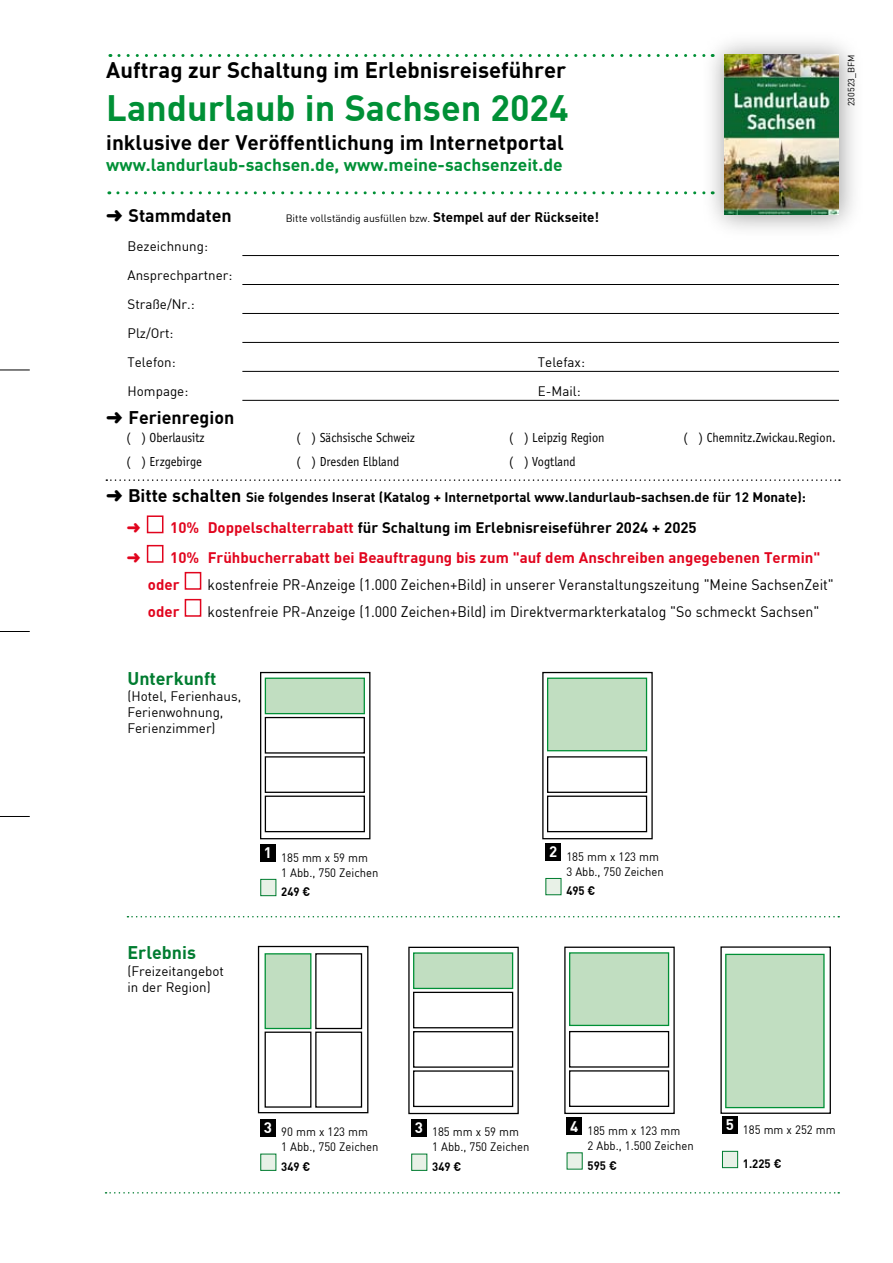
<style>
.page{position:relative;width:893px;height:1263px;background:#fff}
.page>*{position:absolute;margin:0;border:0;box-sizing:border-box;transform-origin:0 0}
.t1{font:700 36px "DIN";color:#009036}
.t2{font:700 22.2px "DIN";color:#000}
.t3{font:700 20.7px "DIN";color:#000}
.t4{font:700 18px "DIN";color:#000}
.t5{font:700 18px "DIN";color:#007c30}
.t6{font:700 17.25px "DIN";color:#009036}
.t7{font:15px "DIN";color:#000;scale:.94 1}
.t8{font:700 15px/27px "DIN";color:#e1041d}
.t9{font:700 15px "DIN";color:#000}
.t10{font:13.5px/29px "DIN";color:#000}
.t11{font:13.5px "Officina Sans EFCE";color:#000;scale:.94 1}
.t12{font:700 13.5px "DIN";color:#000}
.t13{font:12px/15px "DIN";color:#000;scale:.94 1}
.t14{font:700 12px "DIN";color:#000;scale:.94 1}
.t15{font:10.5px "DIN";color:#000}
.t16{font:9px "DIN";color:#000}
.s1{font-weight:700;font-size:13.5px}
.s2{font-family:"Helvetica Neue";font-size:18px}
.s3{font-size:18px}
.s4{color:#e1041d}
.s5{font-size:12.3px}
</style>
<div class="page">
<hr style="left:0;top:631px;width:30px;height:1px;background:#000">
<hr style="left:0;top:370px;width:30px;height:1px;background:#000">
<hr style="left:0;top:816px;width:30px;height:1px;background:#000">
<hr style="left:242px;top:255px;width:597px;height:1px;background:#000">
<hr style="left:242px;top:284px;width:597px;height:1px;background:#000">
<hr style="left:242px;top:313px;width:597px;height:1px;background:#000">
<hr style="left:242px;top:342px;width:597px;height:1px;background:#000">
<hr style="left:242px;top:371px;width:597px;height:1px;background:#000">
<hr style="left:242px;top:400px;width:597px;height:1px;background:#000">
<svg style="left:106px;top:479px;width:734px;height:2px"></svg>
<div style="left:147px;top:515px;width:16px;height:18px;border:2px solid #e1041d"></div>
<div style="left:147px;top:545px;width:16px;height:18px;border:2px solid #e1041d"></div>
<div style="left:185px;top:572px;width:16px;height:18px;border:2px solid #e1041d"></div>
<div style="left:185px;top:599px;width:16px;height:18px;border:2px solid #e1041d"></div>
<div style="left:260px;top:844px;width:16px;height:17px;background:#000"></div>
<div style="left:261px;top:879px;width:15px;height:17px;background:#e8f1e7"></div>
<div style="left:260px;top:879px;width:16px;height:17px;border:1px solid #007c30"></div>
<div style="left:260px;top:672px;width:110px;height:167px;border:1px solid #000"></div>
<div style="left:265px;top:678px;width:99px;height:36px;background:#c1dec1"></div>
<div style="left:265px;top:677px;width:100px;height:37px;border:1px solid #009036"></div>
<div style="left:545px;top:843px;width:16px;height:18px;background:#000"></div>
<div style="left:546px;top:878px;width:15px;height:17px;background:#e8f1e7"></div>
<div style="left:265px;top:717px;width:100px;height:37px;border:1px solid #000"></div>
<div style="left:265px;top:756px;width:100px;height:37px;border:1px solid #000"></div>
<div style="left:265px;top:795px;width:100px;height:37px;border:1px solid #000"></div>
<div style="left:542px;top:672px;width:111px;height:167px;border:1px solid #000"></div>
<div style="left:548px;top:678px;width:98px;height:73px;background:#c1dec1"></div>
<div style="left:547px;top:677px;width:100px;height:74px;border:1px solid #009036"></div>
<div style="left:547px;top:756px;width:100px;height:37px;border:1px solid #000"></div>
<div style="left:547px;top:795px;width:100px;height:37px;border:1px solid #000"></div>
<div style="left:258px;top:946px;width:110px;height:167px;border:1px solid #000"></div>
<div style="left:315px;top:953px;width:47px;height:76px;border:1px solid #000"></div>
<div style="left:315px;top:1031px;width:47px;height:77px;border:1px solid #000"></div>
<div style="left:260px;top:1119px;width:16px;height:17px;background:#000"></div>
<div style="left:261px;top:1154px;width:15px;height:16px;background:#e8f1e7"></div>
<div style="left:260px;top:1154px;width:16px;height:17px;border:1px solid #007c30"></div>
<div style="left:566px;top:1118px;width:16px;height:17px;background:#000"></div>
<div style="left:567px;top:1153px;width:15px;height:16px;background:#e8f1e7"></div>
<div style="left:722px;top:1116px;width:16px;height:17px;background:#000"></div>
<div style="left:722px;top:1151px;width:16px;height:16px;background:#e8f1e7"></div>
<div style="left:722px;top:1151px;width:16px;height:17px;border:1px solid #007c30"></div>
<div style="left:265px;top:954px;width:46px;height:74px;background:#c1dec1"></div>
<div style="left:265px;top:953px;width:46px;height:76px;border:1px solid #009036"></div>
<div style="left:265px;top:1031px;width:46px;height:77px;border:1px solid #000"></div>
<div style="left:564px;top:946px;width:111px;height:168px;border:1px solid #000"></div>
<div style="left:570px;top:953px;width:99px;height:72px;background:#c1dec1"></div>
<div style="left:569px;top:952px;width:100px;height:74px;border:1px solid #009036"></div>
<div style="left:569px;top:1031px;width:100px;height:36px;border:1px solid #000"></div>
<div style="left:569px;top:1070px;width:100px;height:37px;border:1px solid #000"></div>
<div style="left:720px;top:946px;width:111px;height:168px;border:1px solid #000"></div>
<div style="left:726px;top:954px;width:98px;height:153px;background:#c1dec1"></div>
<div style="left:725px;top:954px;width:100px;height:154px;border:1px solid #009036"></div>
<svg style="left:106px;top:1192px;width:733px;height:1px"></svg>
<svg style="left:127px;top:916px;width:712px;height:1px"></svg>
<div style="left:408px;top:947px;width:111px;height:167px;border:1px solid #000"></div>
<div style="left:414px;top:953px;width:99px;height:35px;background:#c1dec1"></div>
<div style="left:413px;top:952px;width:100px;height:37px;border:1px solid #009036"></div>
<div style="left:413px;top:992px;width:100px;height:36px;border:1px solid #000"></div>
<div style="left:413px;top:1031px;width:100px;height:37px;border:1px solid #000"></div>
<div style="left:413px;top:1070px;width:100px;height:37px;border:1px solid #000"></div>
<div style="left:411px;top:1119px;width:16px;height:17px;background:#000"></div>
<div style="left:412px;top:1154px;width:15px;height:16px;background:#e8f1e7"></div>
<div style="left:411px;top:1154px;width:16px;height:17px;border:1px solid #007c30"></div>
<svg style="left:118px;top:191px;width:585px;height:3px"></svg>
<svg style="left:119px;top:54px;width:584px;height:3px"></svg>
<div style="left:703px;top:32px;width:159px;height:208px;background:#000;opacity:.4"></div>
<img style="left:724px;top:54px;width:115px;height:160px">
<h2 class="t2" style="left:106px;top:56px;width:461px">Auftrag zur Schaltung im Erlebnisreiseführer</h2>
<h1 class="t1" style="left:106px;top:85px;width:464px">Landurlaub in Sachsen 2024</h1>
<h3 class="t3" style="left:106px;top:129px;width:459px">inklusive der Veröffentlichung im Internetportal</h3>
<p class="t6" style="left:106px;top:154px;width:458px">www.landurlaub-sachsen.de, www.meine-sachsenzeit.de</p>
<p class="t16" style="left:845px;top:106px;width:53px;rotate:-90deg">230523_BFM</p>
<p class="t4" style="left:106px;top:204px;width:127px">➜ Stammdaten</p>
<p class="t15" style="left:286px;top:212px;width:315px">Bitte vollständig ausfüllen bzw. <span class="s1">Stempel auf der Rückseite!</span></p>
<p class="t10" style="left:128px;top:231px;width:106px">Bezeichnung:<br>Ansprechpartner:<br>Straße/Nr.:<br>Plz/Ort:<br>Telefon:</p>
<p class="t10" style="left:538px;top:347px;width:49px">Telefax:</p>
<p class="t10" style="left:128px;top:376px;width:62px">Hompage:</p>
<p class="t10" style="left:538px;top:376px;width:44px">E-Mail:</p>
<p class="t4" style="left:106px;top:406px;width:130px">➜ Ferienregion</p>
<p class="t11" style="left:126px;top:430px;width:85px">( ) Oberlausitz</p>
<p class="t11" style="left:297px;top:430px;width:127px">( ) Sächsische Schweiz</p>
<p class="t11" style="left:509px;top:430px;width:103px">( ) Leipzig Region</p>
<p class="t11" style="left:684px;top:430px;width:163px">( ) Chemnitz.Zwickau.Region.</p>
<p class="t11" style="left:126px;top:454px;width:82px">( ) Erzgebirge</p>
<p class="t11" style="left:297px;top:454px;width:111px">( ) Dresden Elbland</p>
<p class="t11" style="left:509px;top:454px;width:72px">( ) Vogtland</p>
<p class="t12" style="left:106px;top:488px;width:701px">➜ <span class="s2">B</span><span class="s3">itte schalten</span> Sie folgendes Inserat (Katalog + Internetportal www.landurlaub-sachsen.de für 12 Monate):</p>
<p class="t9" style="left:170px;top:518px;width:528px"><span class="s4">10% Doppelschalterrabatt</span> für Schaltung im Erlebnisreiseführer 2024 + 2025</p>
<p class="t8" style="left:148px;top:543px;width:674px;text-indent:22px">10% Frühbucherrabatt bei Beauftragung bis zum "auf dem Anschreiben angegebenen Termin" oder</p>
<p class="t7" style="left:208px;top:575px;width:668px">kostenfreie PR-Anzeige (1.000 Zeichen+Bild) in unserer Veranstaltungszeitung "Meine SachsenZeit"</p>
<p class="t8" style="left:148px;top:597px;width:33px">oder</p>
<p class="t7" style="left:208px;top:602px;width:652px">kostenfreie PR-Anzeige (1.000 Zeichen+Bild) im Direktvermarkterkatalog "So schmeckt Sachsen"</p>
<p class="t5" style="left:127px;top:666px;width:91px">Unterkunft</p>
<p class="t10" style="left:127px;top:688px;width:115px;line-height:16.2px">(Hotel, Ferienhaus,<br>Ferienwohnung,<br>Ferienzimmer)</p>
<p class="t5" style="left:127px;top:941px;width:70px">Erlebnis</p>
<p class="t10" style="left:127px;top:962px;width:98px;line-height:16.2px">(Freizeitangebot in der Region)</p>
<p class="t13" style="left:281px;top:849px;width:105px;text-indent:-17px"><sup>1</sup> 185 mm x 59 mm<br>1 Abb., 750 Zeichen</p>
<p class="t14" style="left:281px;top:884px;width:32px">249 <span class="s5">€</span></p>
<p class="t13" style="left:566px;top:848px;width:105px;text-indent:-17px"><sup>2</sup> 185 mm x 123 mm<br>3 Abb., 750 Zeichen</p>
<p class="t14" style="left:566px;top:883px;width:32px">495 <span class="s5">€</span></p>
<p class="t13" style="left:281px;top:1124px;width:105px;text-indent:-17px"><sup>3</sup> 90 mm x 123 mm<br>1 Abb., 750 Zeichen</p>
<p class="t14" style="left:281px;top:1158px;width:32px">349 <span class="s5">€</span></p>
<p class="t13" style="left:432px;top:1124px;width:105px;text-indent:-17px"><sup>3</sup> 185 mm x 59 mm<br>1 Abb., 750 Zeichen</p>
<p class="t14" style="left:432px;top:1158px;width:32px">349 <span class="s5">€</span></p>
<p class="t13" style="left:587px;top:1123px;width:115px;text-indent:-17px"><sup>4</sup> 185 mm x 123 mm<br>2 Abb., 1.500 Zeichen</p>
<p class="t14" style="left:587px;top:1157px;width:33px">595 <span class="s5">€</span></p>
<p class="t13" style="left:726px;top:1121px;width:119px"><sup>5</sup> 185 mm x 252 mm</p>
<p class="t14" style="left:743px;top:1156px;width:43px">1.225 <span class="s5">€</span></p>
</div>
